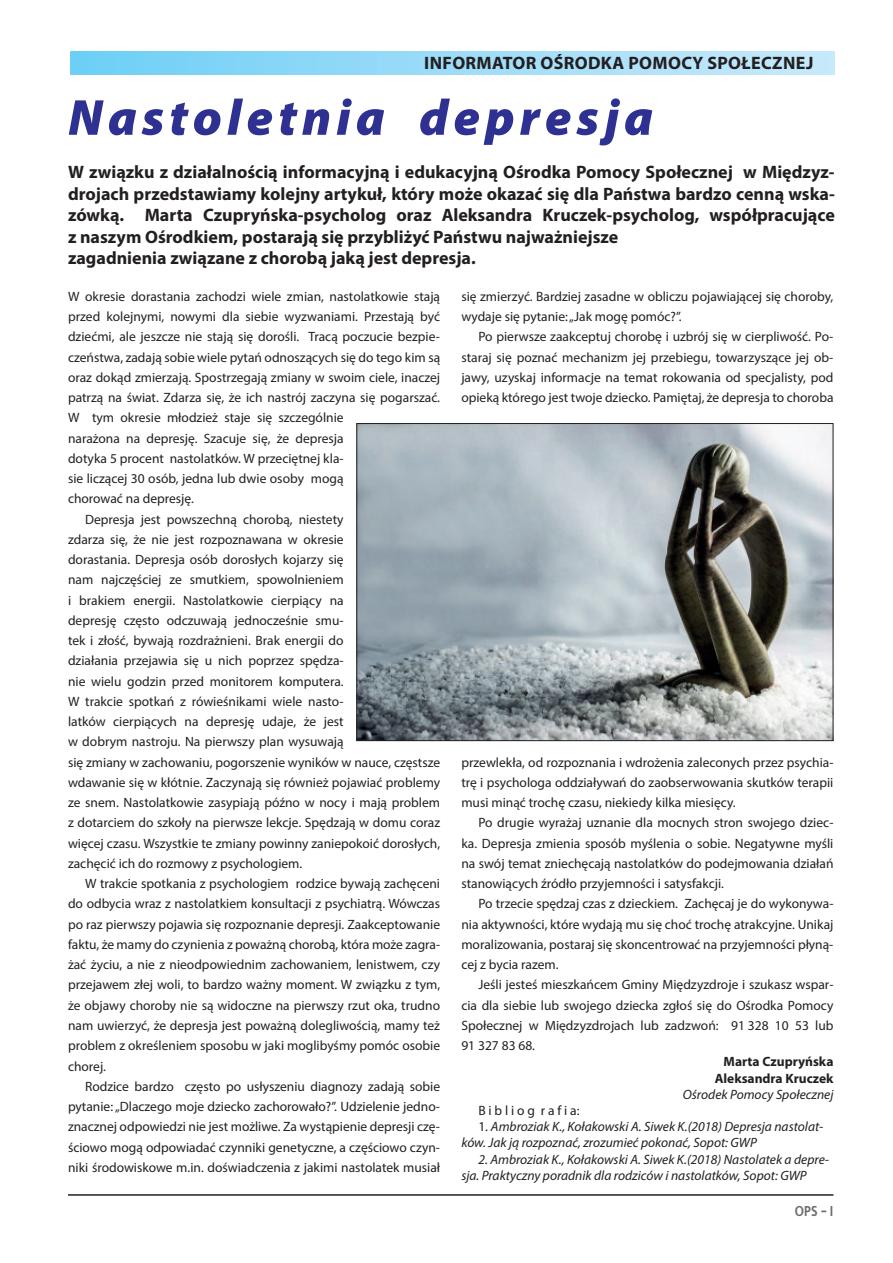
<style>
.page{position:relative;width:893px;height:1263px;background:#fff}
.page>*{position:absolute;margin:0;border:0;box-sizing:border-box;transform-origin:0 0}
.t1{font:italic 900 51px "Myriad Pro";letter-spacing:.1em;color:#2e3092}
.t2{font:700 18px/21.6px "Myriad Pro";color:#231f20}
.t3{font:700 18px "Myriad Pro";letter-spacing:.02em;color:#231f20}
.t4{font:700 14.25px "EFN Bureau";color:#6c6d70}
.t5{font:13.5px/20.2px "Myriad Pro";color:#231f20;text-align:justify}
.t6{font:italic 13.5px/16.2px "Myriad Pro";color:#231f20}
.t7{font:700 13.5px/16.2px "Myriad Pro";color:#231f20;text-align:right}
.s1{font-style:normal}
</style>
<div class="page">
<hr style="left:68px;top:1194px;width:765px;height:2px;background:#231f20">
<div style="left:70px;top:51px;width:765px;height:23px;background:linear-gradient(to right,#6ecff6,#c8e9fa)"></div>
<img style="left:358px;top:425px;width:473px;height:314px">
<div style="left:356px;top:423px;width:477px;height:318px;border:1px solid #231f20"></div>
<h2 class="t3" style="left:424px;top:52px;width:391px">INFORMATOR OŚRODKA POMOCY SPOŁECZNEJ</h2>
<h1 class="t1" style="left:68px;top:89px;width:586px">Nastoletnia depresja</h1>
<p class="t2" style="left:68px;top:161px;width:768px">W związku z działalnością informacyjną i edukacyjną Ośrodka Pomocy Społecznej w Międzyz&shy;drojach przedstawiamy kolejny artykuł, który może okazać się dla Państwa bardzo cenną wska&shy;zówką. Marta Czupryńska-psycholog oraz Aleksandra Kruczek-psycholog, współpracujące z naszym Ośrodkiem, postarają się przybliżyć Państwu najważniejsze<br>zagadnienia związane z chorobą jaką jest depresja.</p>
<p class="t5" style="left:461px;top:286px;width:374px">się zmierzyć. Bardziej zasadne w obliczu pojawiającej się choroby, wydaje się pytanie: „Jak mogę pomóc?”.</p>
<p class="t5" style="left:461px;top:327px;width:374px;text-indent:17px">Po pierwsze zaakceptuj chorobę i uzbrój się w cierpliwość. Po&shy;staraj się poznać mechanizm jej przebiegu, towarzyszące jej ob&shy;jawy, uzyskaj informacje na temat rokowania od specjalisty, pod opieką którego jest twoje dziecko. Pamiętaj, że depresja to choroba</p>
<p class="t5" style="left:68px;top:286px;width:374px">W okresie dorastania zachodzi wiele zmian, nastolatkowie stają</p>
<p class="t5" style="left:68px;top:306px;width:374px">przed kolejnymi, nowymi dla siebie wyzwaniami. Przestają być</p>
<p class="t5" style="left:68px;top:327px;width:374px">dziećmi, ale jeszcze nie stają się dorośli. Tracą poczucie bezpie-</p>
<p class="t5" style="left:68px;top:347px;width:374px">czeństwa, zadają sobie wiele pytań odnoszących się do tego kim są</p>
<p class="t5" style="left:68px;top:367px;width:374px">oraz dokąd zmierzają. Spostrzegają zmiany w swoim ciele, inaczej</p>
<p class="t5" style="left:68px;top:387px;width:374px">patrzą na świat. Zdarza się, że ich nastrój zaczyna się pogarszać.</p>
<p class="t5" style="left:68px;top:408px;width:277px">W tym okresie młodzież staje się szczególnie</p>
<p class="t5" style="left:68px;top:428px;width:277px">narażona na depresję. Szacuje się, że depresja</p>
<p class="t5" style="left:68px;top:448px;width:277px">dotyka 5 procent nastolatków. W przeciętnej kla-</p>
<p class="t5" style="left:68px;top:468px;width:277px">sie liczącej 30 osób, jedna lub dwie osoby mogą</p>
<p class="t5" style="left:68px;top:489px;width:127px">chorować na depresję.</p>
<p class="t5" style="left:85px;top:509px;width:260px">Depresja jest powszechną chorobą, niestety</p>
<p class="t5" style="left:68px;top:529px;width:277px">zdarza się, że nie jest rozpoznawana w okresie</p>
<p class="t5" style="left:68px;top:549px;width:277px">dorastania. Depresja osób dorosłych kojarzy się</p>
<p class="t5" style="left:68px;top:570px;width:277px">nam najczęściej ze smutkiem, spowolnieniem</p>
<p class="t5" style="left:68px;top:590px;width:277px">i brakiem energii. Nastolatkowie cierpiący na</p>
<p class="t5" style="left:68px;top:610px;width:277px">depresję często odczuwają jednocześnie smu-</p>
<p class="t5" style="left:68px;top:630px;width:277px">tek i złość, bywają rozdrażnieni. Brak energii do</p>
<p class="t5" style="left:68px;top:651px;width:277px">działania przejawia się u nich poprzez spędza-</p>
<p class="t5" style="left:68px;top:671px;width:277px">nie wielu godzin przed monitorem komputera.</p>
<p class="t5" style="left:68px;top:691px;width:277px">W trakcie spotkań z rówieśnikami wiele nasto-</p>
<p class="t5" style="left:68px;top:711px;width:277px">latków cierpiących na depresję udaje, że jest</p>
<p class="t5" style="left:68px;top:732px;width:277px">w dobrym nastroju. Na pierwszy plan wysuwają</p>
<p class="t5" style="left:68px;top:752px;width:374px">się zmiany w zachowaniu, pogorszenie wyników w nauce, częstsze</p>
<p class="t5" style="left:68px;top:772px;width:374px">wdawanie się w kłótnie. Zaczynają się również pojawiać problemy</p>
<p class="t5" style="left:68px;top:792px;width:374px">ze snem. Nastolatkowie zasypiają późno w nocy i mają problem</p>
<p class="t5" style="left:68px;top:813px;width:374px">z dotarciem do szkoły na pierwsze lekcje. Spędzają w domu coraz</p>
<p class="t5" style="left:68px;top:833px;width:374px">więcej czasu. Wszystkie te zmiany powinny zaniepokoić dorosłych,</p>
<p class="t5" style="left:68px;top:853px;width:236px">zachęcić ich do rozmowy z psychologiem.</p>
<p class="t5" style="left:85px;top:873px;width:357px">W trakcie spotkania z psychologiem rodzice bywają zachęceni</p>
<p class="t5" style="left:68px;top:894px;width:374px">do odbycia wraz z nastolatkiem konsultacji z psychiatrą. Wówczas</p>
<p class="t5" style="left:68px;top:914px;width:374px">po raz pierwszy pojawia się rozpoznanie depresji. Zaakceptowanie</p>
<p class="t5" style="left:68px;top:934px;width:374px">faktu, że mamy do czynienia z poważną chorobą, która może zagra-</p>
<p class="t5" style="left:68px;top:954px;width:374px">żać życiu, a nie z nieodpowiednim zachowaniem, lenistwem, czy</p>
<p class="t5" style="left:68px;top:975px;width:374px">przejawem złej woli, to bardzo ważny moment. W związku z tym,</p>
<p class="t5" style="left:68px;top:995px;width:374px">że objawy choroby nie są widoczne na pierwszy rzut oka, trudno</p>
<p class="t5" style="left:68px;top:1015px;width:374px">nam uwierzyć, że depresja jest poważną dolegliwością, mamy też</p>
<p class="t5" style="left:68px;top:1035px;width:374px">problem z określeniem sposobu w jaki moglibyśmy pomóc osobie</p>
<p class="t5" style="left:68px;top:1056px;width:39px">chorej.</p>
<p class="t5" style="left:85px;top:1076px;width:357px">Rodzice bardzo często po usłyszeniu diagnozy zadają sobie</p>
<p class="t5" style="left:68px;top:1096px;width:374px">pytanie: „Dlaczego moje dziecko zachorowało?”. Udzielenie jedno-</p>
<p class="t5" style="left:68px;top:1116px;width:374px">znacznej odpowiedzi nie jest możliwe. Za wystąpienie depresji czę-</p>
<p class="t5" style="left:68px;top:1137px;width:374px">ściowo mogą odpowiadać czynniki genetyczne, a częściowo czyn-</p>
<p class="t5" style="left:68px;top:1157px;width:374px">niki środowiskowe m.in. doświadczenia z jakimi nastolatek musiał</p>
<p class="t5" style="left:461px;top:752px;width:374px">przewlekła, od rozpoznania i wdrożenia zaleconych przez psychia&shy;trę i psychologa oddziaływań do zaobserwowania skutków terapii musi minąć trochę czasu, niekiedy kilka miesięcy.</p>
<p class="t5" style="left:461px;top:813px;width:374px;text-indent:17px">Po drugie wyrażaj uznanie dla mocnych stron swojego dziec&shy;ka. Depresja zmienia sposób myślenia o sobie. Negatywne myśli na swój temat zniechęcają nastolatków do podejmowania działań stanowiących źródło przyjemności i satysfakcji.</p>
<p class="t5" style="left:461px;top:894px;width:374px;text-indent:17px">Po trzecie spędzaj czas z dzieckiem. Zachęcaj je do wykonywa&shy;nia aktywności, które wydają mu się choć trochę atrakcyjne. Unikaj moralizowania, postaraj się skoncentrować na przyjemności płyną&shy;cej z bycia razem.</p>
<p class="t5" style="left:461px;top:975px;width:374px;text-indent:17px">Jeśli jesteś mieszkańcem Gminy Międzyzdroje i szukasz wspar&shy;cia dla siebie lub swojego dziecka zgłoś się do Ośrodka Pomocy Społecznej w Międzyzdrojach lub zadzwoń: 91 328 10 53 lub 91 327 83 68.</p>
<p class="t7" style="left:715px;top:1053px;width:120px">Marta Czupryńska<br>Aleksandra Kruczek</p>
<p class="t6" style="left:683px;top:1086px;width:152px">Ośrodek Pomocy Społecznej</p>
<p class="t5" style="left:478px;top:1100px;width:103px">B i b l i o g r a f i a:</p>
<p class="t6" style="left:461px;top:1118px;width:364px;text-indent:17px"><span class="s1">1.</span> Ambroziak K., Kołakowski A. Siwek K.(2018) Depresja nastolat&shy;ków. Jak ją rozpoznać, zrozumieć pokonać, Sopot: GWP</p>
<p class="t6" style="left:461px;top:1151px;width:369px;text-indent:17px">2. Ambroziak K., Kołakowski A. Siwek K.(2018) Nastolatek a depre&shy;sja. Praktyczny poradnik dla rodziców i nastolatków, Sopot: GWP</p>
<p class="t4" style="left:795px;top:1200px;width:40px">OPS - I</p>
</div>
